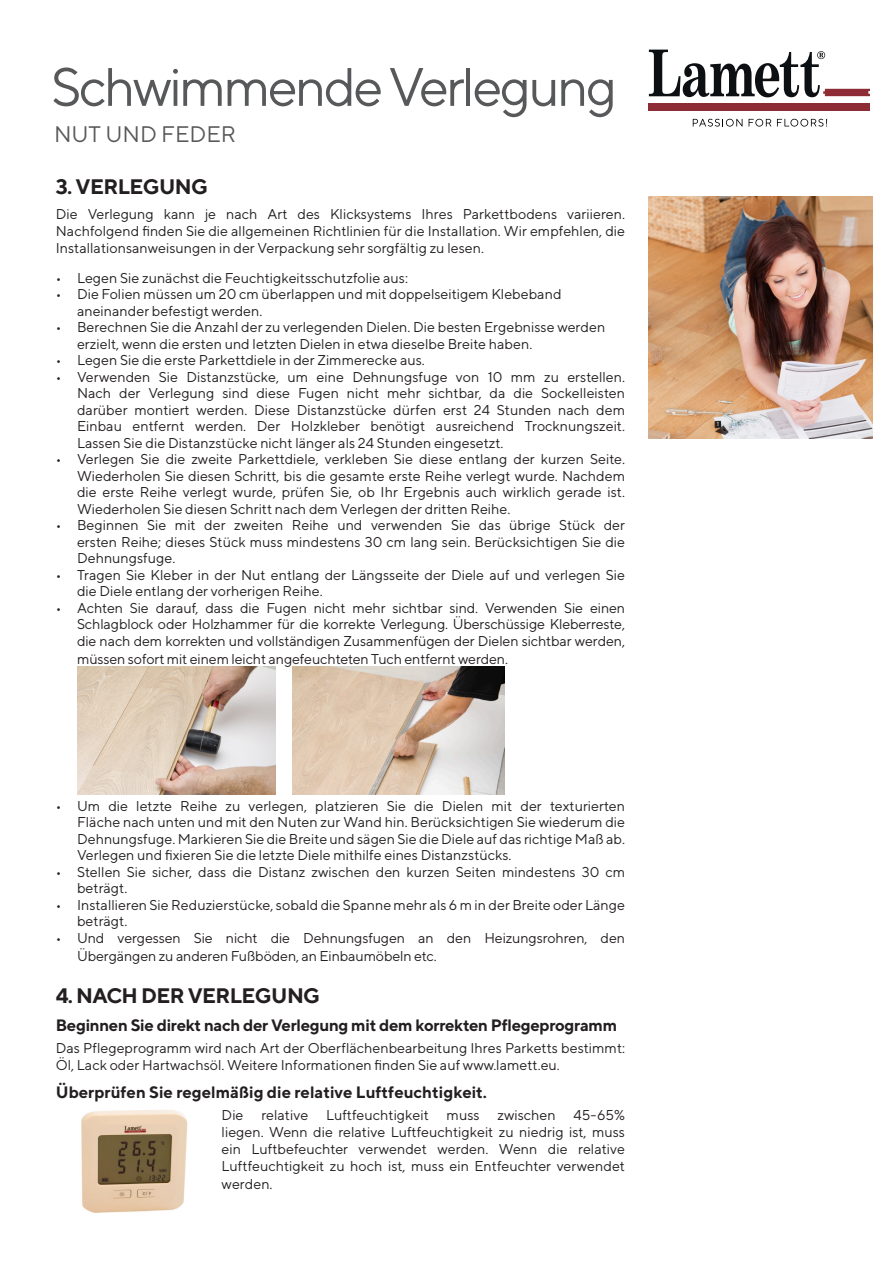
<style>
.page{position:relative;width:893px;height:1263px;background:#fff}
.page>*{position:absolute;margin:0;border:0;box-sizing:border-box;transform-origin:0 0}
.t1{font:54px "TT Norms";letter-spacing:-.05em;color:#57585a}
.t2{font:22.5px "TT Norms";color:#57585a}
.Table_text{font:700 21px "TT Norms";letter-spacing:-.03em;color:#231f20}
.Table_text-2{font:700 16.5px "TT Norms";letter-spacing:-.02em;color:#231f20}
.Table_text-3{font:700 16.5px "TT Norms";color:#231f20}
.Table_text-4{font:14.25px/16.5px "TT Norms";color:#231f20;text-align:justify}
</style>
<div class="page">
<img style="left:77px;top:667px;width:198px;height:127px">
<img style="left:293px;top:667px;width:211px;height:127px">
<img style="left:648px;top:197px;width:225px;height:241px">
<div style="left:648px;top:104px;width:222px;height:7px;background:#8d2c34"></div>
<svg style="left:649px;top:50px;width:221px;height:47px"></svg>
<svg style="left:693px;top:119px;width:49px;height:8px"></svg>
<svg style="left:749px;top:119px;width:22px;height:8px"></svg>
<svg style="left:777px;top:119px;width:50px;height:8px"></svg>
<img style="left:81px;top:1110px;width:107px;height:103px">
<p class="t1" style="left:51px;top:54px;width:568px">Schwimmende Verlegung</p>
<p class="t2" style="left:54px;top:120px;width:183px">NUT UND FEDER</p>
<p class="Table_text" style="left:56px;top:173px;width:154px">3. VERLEGUNG</p>
<p class="Table_text-4" style="left:56px;top:205px;width:571px;line-height:17.1px">Die Verlegung kann je nach Art des Klicksystems Ihres Parkettbodens variieren.<br>Nachfolgend finden Sie die allgemeinen Richtlinien für die Installation. Wir empfehlen, die Installationsanweisungen in der Verpackung sehr sorgfältig zu lesen.</p>
<p class="Table_text-4" style="left:56px;top:269px;width:354px">• Legen Sie zunächst die Feuchtigkeitsschutzfolie aus:</p>
<p class="Table_text-4" style="left:56px;top:286px;width:507px">• Die Folien müssen um 20 cm überlappen und mit doppelseitigem Klebeband</p>
<p class="Table_text-4" style="left:77px;top:302px;width:187px">aneinander befestigt werden.</p>
<p class="Table_text-4" style="left:56px;top:319px;width:551px">• Berechnen Sie die Anzahl der zu verlegenden Dielen. Die besten Ergebnisse werden</p>
<p class="Table_text-4" style="left:77px;top:335px;width:457px">erzielt, wenn die ersten und letzten Dielen in etwa dieselbe Breite haben.</p>
<p class="Table_text-4" style="left:56px;top:352px;width:371px">• Legen Sie die erste Parkettdiele in der Zimmerecke aus.</p>
<p class="Table_text-4" style="left:56px;top:368px;width:571px">• Verwenden Sie Distanzstücke, um eine Dehnungsfuge von 10 mm zu erstellen.</p>
<p class="Table_text-4" style="left:77px;top:385px;width:549px">Nach der Verlegung sind diese Fugen nicht mehr sichtbar, da die Sockelleisten darüber montiert werden. Diese Distanzstücke dürfen erst 24 Stunden nach dem Einbau entfernt werden. Der Holzkleber benötigt ausreichend Trocknungszeit.<br>Lassen Sie die Distanzstücke nicht länger als 24 Stunden eingesetzt.</p>
<p class="Table_text-4" style="left:56px;top:451px;width:571px">• Verlegen Sie die zweite Parkettdiele, verkleben Sie diese entlang der kurzen Seite.</p>
<p class="Table_text-4" style="left:77px;top:467px;width:550px">Wiederholen Sie diesen Schritt, bis die gesamte erste Reihe verlegt wurde. Nachdem die erste Reihe verlegt wurde, prüfen Sie, ob Ihr Ergebnis auch wirklich gerade ist.<br>Wiederholen Sie diesen Schritt nach dem Verlegen der dritten Reihe.</p>
<p class="Table_text-4" style="left:56px;top:517px;width:571px">• Beginnen Sie mit der zweiten Reihe und verwenden Sie das übrige Stück der</p>
<p class="Table_text-4" style="left:77px;top:533px;width:549px">ersten Reihe; dieses Stück muss mindestens 30 cm lang sein. Berücksichtigen Sie die<br>Dehnungsfuge.</p>
<p class="Table_text-4" style="left:56px;top:566px;width:571px">• Tragen Sie Kleber in der Nut entlang der Längsseite der Diele auf und verlegen Sie</p>
<p class="Table_text-4" style="left:77px;top:583px;width:247px">die Diele entlang der vorherigen Reihe.</p>
<p class="Table_text-4" style="left:56px;top:599px;width:571px">• Achten Sie darauf, dass die Fugen nicht mehr sichtbar sind. Verwenden Sie einen</p>
<p class="Table_text-4" style="left:77px;top:616px;width:550px">Schlagblock oder Holzhammer für die korrekte Verlegung. Überschüssige Kleberreste, die nach dem korrekten und vollständigen Zusammenfügen der Dielen sichtbar werden,</p>
<p class="Table_text-4" style="left:77px;top:650px;width:432px">müssen sofort mit einem leicht angefeuchteten Tuch entfernt werden.</p>
<p class="Table_text-4" style="left:56px;top:797px;width:571px">• Um die letzte Reihe zu verlegen, platzieren Sie die Dielen mit der texturierten</p>
<p class="Table_text-4" style="left:77px;top:814px;width:550px">Fläche nach unten und mit den Nuten zur Wand hin. Berücksichtigen Sie wiederum die Dehnungsfuge. Markieren Sie die Breite und sägen Sie die Diele auf das richtige Maß ab.<br>Verlegen und fixieren Sie die letzte Diele mithilfe eines Distanzstücks.</p>
<p class="Table_text-4" style="left:77px;top:863px;width:549px;text-indent:-21px">• Stellen Sie sicher, dass die Distanz zwischen den kurzen Seiten mindestens 30 cm beträgt.</p>
<p class="Table_text-4" style="left:77px;top:896px;width:549px;text-indent:-21px">• Installieren Sie Reduzierstücke, sobald die Spanne mehr als 6 m in der Breite oder Länge beträgt.</p>
<p class="Table_text-4" style="left:56px;top:929px;width:571px">• Und vergessen Sie nicht die Dehnungsfugen an den Heizungsrohren, den</p>
<p class="Table_text-4" style="left:77px;top:947px;width:361px">Übergängen zu anderen Fußböden, an Einbaumöbeln etc.</p>
<p class="Table_text" style="left:56px;top:982px;width:266px">4. NACH DER VERLEGUNG</p>
<p class="Table_text-2" style="left:56px;top:1015px;width:563px">Beginnen Sie direkt nach der Verlegung mit dem korrekten Pflegeprogramm</p>
<p class="Table_text-4" style="left:56px;top:1039px;width:571px;line-height:17.1px">Das Pflegeprogramm wird nach Art der Oberflächenbearbeitung Ihres Parketts bestimmt:<br>Öl, Lack oder Hartwachsöl. Weitere Informationen finden Sie auf www.lamett.eu.</p>
<p class="Table_text-3" style="left:56px;top:1082px;width:433px">Überprüfen Sie regelmäßig die relative Luftfeuchtigkeit.</p>
<p class="Table_text-4" style="left:222px;top:1105px;width:405px;line-height:17.4px">Die relative Luftfeuchtigkeit muss zwischen 45-65% liegen. Wenn die relative Luftfeuchtigkeit zu niedrig ist, muss ein Luftbefeuchter verwendet werden. Wenn die relative Luftfeuchtigkeit zu hoch ist, muss ein Entfeuchter verwendet werden.</p>
</div>
